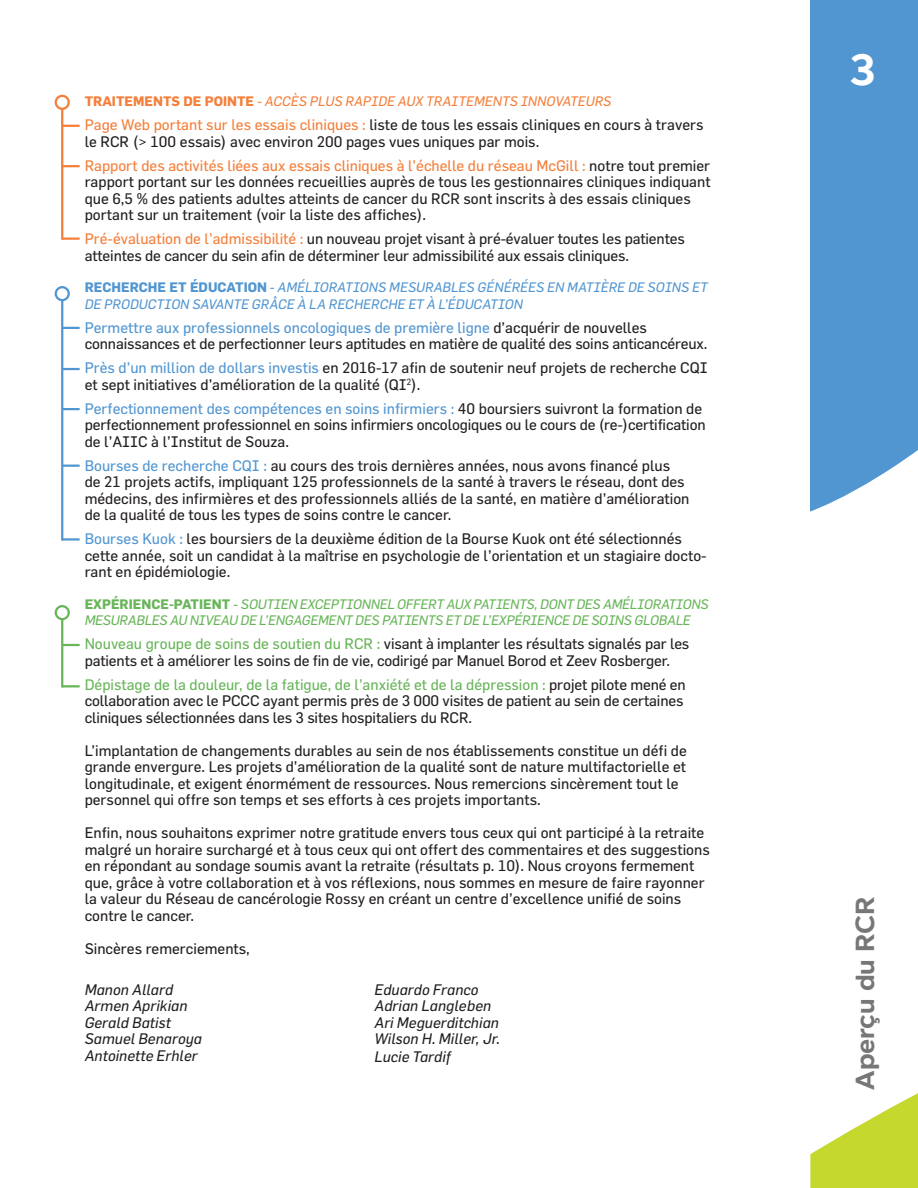
<style>
.page{position:relative;width:918px;height:1188px;background:#fff}
.page>*{position:absolute;margin:0;border:0;box-sizing:border-box;transform-origin:0 0}
.t1{font:700 45px "Foundry Context";color:#fff}
.t2{font:700 27px "Foundry Context";color:#777779}
.t3{font:15px/16.5px "Flama";color:#231f20}
.t4{font:italic 15px/16.5px "Flama";color:#231f20}
.t5{font:italic 13.5px/16.5px "Flama";letter-spacing:-.02em;color:#68b559}
.t6{font:italic 13.5px/16.5px "Flama";color:#5296d1}
.t7{font:italic 13.5px "Flama";color:#f47f3a}
.s1{font-weight:700;font-style:normal}
.s2{color:#f47f3a}
.s3{color:#5296d1}
.s4{color:#68b559}
</style>
<div class="page">
<hr style="left:61px;top:617px;width:2px;height:70px;background:#68b559">
<hr style="left:61px;top:295px;width:2px;height:246px;background:#5296d1">
<svg style="left:810px;top:1093px;width:108px;height:95px"></svg>
<div style="left:810px;top:0;width:108px;height:512px;background:#5296d1"></div>
<hr style="left:61px;top:105px;width:2px;height:135px;background:#f47f3a">
<svg style="left:63px;top:125px;width:17px;height:2px"></svg>
<svg style="left:62px;top:238px;width:18px;height:2px"></svg>
<svg style="left:63px;top:327px;width:17px;height:2px"></svg>
<svg style="left:63px;top:368px;width:17px;height:2px"></svg>
<div style="left:56px;top:287px;width:13px;height:13px;background:#fff;border-radius:50%"></div>
<div style="left:55px;top:286px;width:15px;height:15px;border:2px solid #5296d1;border-radius:50%"></div>
<svg style="left:63px;top:644px;width:17px;height:2px"></svg>
<hr style="left:62px;top:538px;width:18px;height:3px;background:#5296d1">
<svg style="left:63px;top:685px;width:17px;height:2px"></svg>
<svg style="left:63px;top:408px;width:17px;height:2px"></svg>
<svg style="left:63px;top:465px;width:17px;height:2px"></svg>
<div style="left:56px;top:96px;width:13px;height:13px;background:#fff;border-radius:50%"></div>
<div style="left:55px;top:95px;width:15px;height:15px;border:2px solid #f47f3a;border-radius:50%"></div>
<div style="left:55px;top:605px;width:15px;height:15px;border:2px solid #68b559;border-radius:50%"></div>
<svg style="left:63px;top:165px;width:17px;height:2px"></svg>
<p class="t7" style="left:85px;top:93px;width:528px"><span class="s1">TRAITEMENTS DE POINTE</span> - ACCÈS PLUS RAPIDE AUX TRAITEMENTS INNOVATEURS</p>
<p class="t3" style="left:85px;top:116px;width:620px"><span class="s2">Page Web portant sur les essais cliniques :</span> liste de tous les essais cliniques en cours à travers le RCR (&gt; 100 essais) avec environ 200 pages vues uniques par mois.</p>
<p class="t3" style="left:85px;top:157px;width:627px"><span class="s2">Rapport des activités liées aux essais cliniques à l’échelle du réseau McGill :</span> notre tout premier rapport portant sur les données recueillies auprès de tous les gestionnaires cliniques indiquant que 6,5 % des patients adultes atteints de cancer du RCR sont inscrits à des essais cliniques portant sur un traitement (voir la liste des affiches).</p>
<p class="t3" style="left:85px;top:230px;width:602px"><span class="s2">Pré-évaluation de l’admissibilité :</span> un nouveau projet visant à pré-évaluer toutes les patientes atteintes de cancer du sein afin de déterminer leur admissibilité aux essais cliniques.</p>
<p class="t6" style="left:85px;top:279px;width:625px"><span class="s1">RECHERCHE ET ÉDUCATION</span> - AMÉLIORATIONS MESURABLES GÉNÉRÉES EN MATIÈRE DE SOINS ET<br>DE PRODUCTION SAVANTE GRÂCE À LA RECHERCHE ET À L’ÉDUCATION</p>
<p class="t3" style="left:85px;top:319px;width:624px"><span class="s3">Permettre aux professionnels oncologiques de première ligne</span> d’acquérir de nouvelles connaissances et de perfectionner leurs aptitudes en matière de qualité des soins anticancéreux.</p>
<p class="t3" style="left:85px;top:359px;width:624px"><span class="s3">Près d’un million de dollars investis</span> en 2016-17 afin de soutenir neuf projets de recherche CQI et sept initiatives d’amélioration de la qualité (QI<sup>2</sup>).</p>
<p class="t3" style="left:85px;top:400px;width:623px"><span class="s3">Perfectionnement des compétences en soins infirmiers :</span> 40 boursiers suivront la formation de perfectionnement professionnel en soins infirmiers oncologiques ou le cours de (re-)certification de l’AIIC à l’Institut de Souza.</p>
<p class="t3" style="left:85px;top:457px;width:606px"><span class="s3">Bourses de recherche CQI :</span> au cours des trois dernières années, nous avons financé plus de 21 projets actifs, impliquant 125 professionnels de la santé à travers le réseau, dont des médecins, des infirmières et des professionnels alliés de la santé, en matière d’amélioration de la qualité de tous les types de soins contre le cancer.</p>
<p class="t3" style="left:85px;top:530px;width:623px"><span class="s3">Bourses Kuok :</span> les boursiers de la deuxième édition de la Bourse Kuok ont été sélectionnés cette année, soit un candidat à la maîtrise en psychologie de l’orientation et un stagiaire docto&shy;rant en épidémiologie.</p>
<p class="t5" style="left:85px;top:595px;width:626px"><span class="s1">EXPÉRIENCE-PATIENT</span> - SOUTIEN EXCEPTIONNEL OFFERT AUX PATIENTS, DONT DES AMÉLIORATIONS<br>MESURABLES AU NIVEAU DE L’ENGAGEMENT DES PATIENTS ET DE L’EXPÉRIENCE DE SOINS GLOBALE</p>
<p class="t3" style="left:85px;top:635px;width:606px"><span class="s4">Nouveau groupe de soins de soutien du RCR :</span> visant à implanter les résultats signalés par les patients et à améliorer les soins de fin de vie, codirigé par Manuel Borod et Zeev Rosberger.</p>
<p class="t3" style="left:85px;top:676px;width:603px"><span class="s4">Dépistage de la douleur, de la fatigue, de l’anxiété et de la dépression :</span> projet pilote mené en collaboration avec le PCCC ayant permis près de 3 000 visites de patient au sein de certaines cliniques sélectionnées dans les 3 sites hospitaliers du RCR.</p>
<p class="t3" style="left:85px;top:742px;width:604px">L’implantation de changements durables au sein de nos établissements constitue un défi de grande envergure. Les projets d’amélioration de la qualité sont de nature multifactorielle et longitudinale, et exigent énormément de ressources. Nous remercions sincèrement tout le personnel qui offre son temps et ses efforts à ces projets importants.</p>
<p class="t3" style="left:85px;top:824px;width:627px">Enfin, nous souhaitons exprimer notre gratitude envers tous ceux qui ont participé à la retraite malgré un horaire surchargé et à tous ceux qui ont offert des commentaires et des suggestions en répondant au sondage soumis avant la retraite (résultats p. 10). Nous croyons fermement que, grâce à votre collaboration et à vos réflexions, nous sommes en mesure de faire rayonner la valeur du Réseau de cancérologie Rossy en créant un centre d’excellence unifié de soins contre le cancer.</p>
<p class="t3" style="left:85px;top:940px;width:167px">Sincères remerciements,</p>
<p class="t4" style="left:85px;top:981px;width:119px">Manon Allard<br>Armen Aprikian<br>Gerald Batist<br>Samuel Benaroya<br>Antoinette Erhler</p>
<p class="t4" style="left:374px;top:981px;width:127px">Eduardo Franco<br>Adrian Langleben<br>Ari Meguerditchian<br>Wilson H. Miller, Jr.</p>
<p class="t4" style="left:374px;top:1048px;width:78px">Lucie Tardif</p>
<h1 class="t1" style="left:849px;top:43px;width:29px">3</h1>
<h2 class="t2" style="left:849px;top:1090px;width:195px;rotate:-90deg">Aperçu du RCR</h2>
</div>
